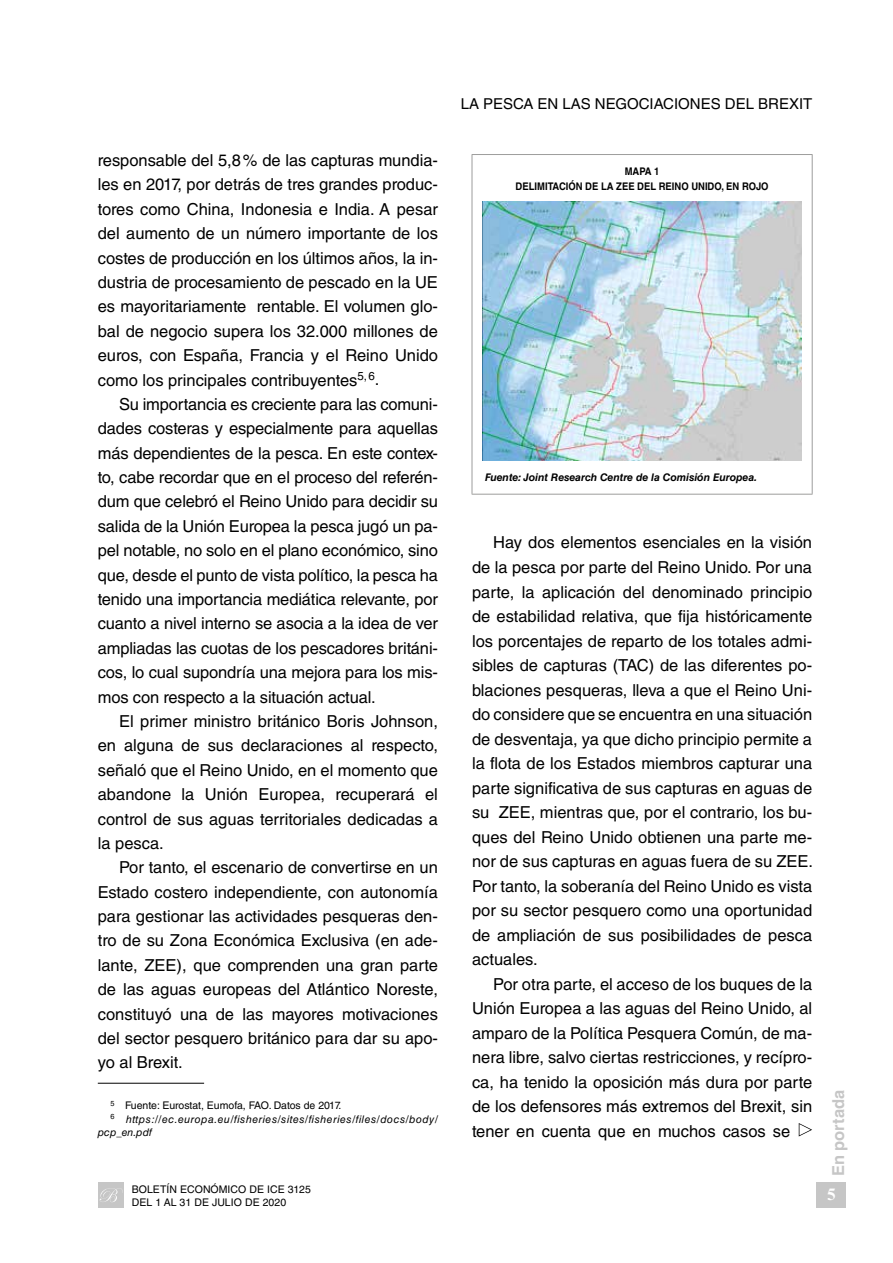
<style>
.page{position:relative;width:893px;height:1263px;background:#fff}
.page>*{position:absolute;margin:0;border:0;box-sizing:border-box;transform-origin:0 0}
.t1{font:700 17.25px "Times New Roman";color:#fff}
.t2{font:16.5px/24.5px "Helvetica LT Std";color:#000;text-align:justify}
.t3{font:700 16.5px "Helvetica LT Std";color:#c6c6c6}
.t4{font:15px "Helvetica LT Std";color:#000}
.t5{font:10.5px/12.6px "Helvetica LT Std";letter-spacing:.005em;color:#000}
.t6{font:italic 10.5px "Helvetica LT Std";letter-spacing:.05em;color:#000}
.t7{font:italic 700 10.5px "Helvetica LT Std";color:#000}
.t8{font:700 10.5px/15px "Helvetica LT Std";color:#000;text-align:center;scale:.9 1}
</style>
<div class="page">
<div style="left:816px;top:1182px;width:30px;height:26px;background:#c6c6c6"></div>
<div style="left:98px;top:1182px;width:25px;height:26px;background:#c6c6c6"></div>
<svg style="left:100px;top:1188px;width:23px;height:14px"></svg>
<svg style="left:799px;top:1123px;width:13px;height:13px"></svg>
<hr style="left:98px;top:1083px;width:106px;height:1px;background:#000">
<hr style="left:472px;top:154px;width:341px;height:1px;background:#9d9d9c">
<hr style="left:472px;top:155px;width:1px;height:339px;background:#9d9d9c">
<hr style="left:812px;top:155px;width:1px;height:339px;background:#9d9d9c">
<hr style="left:472px;top:494px;width:341px;height:1px;background:#9d9d9c">
<img style="left:483px;top:202px;width:318px;height:259px">
<p class="t2" style="left:98px;top:148px;width:342px">responsable del 5,8% de las capturas mundia&shy;les en 2017, por detrás de tres grandes produc&shy;tores como China, Indonesia e India. A pesar del aumento de un número importante de los costes de producción en los últimos años, la in&shy;dustria de procesamiento de pescado en la UE es mayoritariamente rentable. El volumen glo&shy;bal de negocio supera los 32.000 millones de euros, con España, Francia y el Reino Unido como los principales contribuyentes<sup>5,6</sup>.</p>
<p class="t2" style="left:98px;top:392px;width:342px;text-indent:21px">Su importancia es creciente para las comuni&shy;dades costeras y especialmente para aquellas más dependientes de la pesca. En este contex&shy;to, cabe recordar que en el proceso del referén&shy;dum que celebró el Reino Unido para decidir su salida de la Unión Europea la pesca jugó un pa&shy;pel notable, no solo en el plano económico, sino que, desde el punto de vista político, la pesca ha tenido una importancia mediática relevante, por cuanto a nivel interno se asocia a la idea de ver ampliadas las cuotas de los pescadores británi&shy;cos, lo cual supondría una mejora para los mis&shy;mos con respecto a la situación actual.</p>
<p class="t2" style="left:98px;top:709px;width:342px;text-indent:21px">El primer ministro británico Boris Johnson, en alguna de sus declaraciones al respecto, señaló que el Reino Unido, en el momento que abandone la Unión Europea, recuperará el control de sus aguas territoriales dedicadas a la pesca.</p>
<p class="t2" style="left:98px;top:855px;width:342px;text-indent:21px">Por tanto, el escenario de convertirse en un Estado costero independiente, con autonomía para gestionar las actividades pesqueras den&shy;tro de su Zona Económica Exclusiva (en ade&shy;lante, ZEE), que comprenden una gran parte de las aguas europeas del Atlántico Noreste, constituyó una de las mayores motivaciones del sector pesquero británico para dar su apo&shy;yo al Brexit.</p>
<p class="t5" style="left:111px;top:1099px;width:232px"><sup>5</sup> Fuente: Eurostat, Eumofa, FAO. Datos de 2017.</p>
<p class="t6" style="left:111px;top:1113px;width:329px"><sup>6</sup> https://ec.europa.eu/fisheries/sites/fisheries/files/docs/body/</p>
<p class="t6" style="left:98px;top:1127px;width:56px">pcp_en.pdf</p>
<p class="t5" style="left:132px;top:1183px;width:181px">BOLETÍN ECONÓMICO DE ICE 3125<br>DEL 1 AL 31 DE JULIO DE 2020</p>
<p class="t4" style="left:461px;top:95px;width:353px">LA PESCA EN LAS NEGOCIACIONES DEL BREXIT</p>
<p class="t8" style="left:516px;top:163px;width:283px">MAPA 1<br>DELIMITACIÓN DE LA ZEE DEL REINO UNIDO, EN ROJO</p>
<p class="t7" style="left:485px;top:471px;width:274px">Fuente: Joint Research Centre de la Comisión Europea.</p>
<p class="t2" style="left:472px;top:530px;width:343px;text-indent:21px">Hay dos elementos esenciales en la visión de la pesca por parte del Reino Unido. Por una parte, la aplicación del denominado principio de estabilidad relativa, que fija históricamente los porcentajes de reparto de los totales admi&shy;sibles de capturas (TAC) de las diferentes po&shy;blaciones pesqueras, lleva a que el Reino Uni&shy;do considere que se encuentra en una situación de desventaja, ya que dicho principio permite a la flota de los Estados miembros capturar una parte significativa de sus capturas en aguas de su ZEE, mientras que, por el contrario, los bu&shy;ques del Reino Unido obtienen una parte me&shy;nor de sus capturas en aguas fuera de su ZEE.<br>Por tanto, la soberanía del Reino Unido es vista por su sector pesquero como una oportunidad de ampliación de sus posibilidades de pesca actuales.</p>
<p class="t2" style="left:472px;top:971px;width:342px;text-indent:21px">Por otra parte, el acceso de los buques de la Unión Europea a las aguas del Reino Unido, al amparo de la Política Pesquera Común, de ma&shy;nera libre, salvo ciertas restricciones, y recípro&shy;ca, ha tenido la oposición más dura por parte de los defensores más extremos del Brexit, sin tener en cuenta que en muchos casos se</p>
<p class="t3" style="left:828px;top:1176px;width:88px;rotate:-90deg">En portada</p>
<p class="t1" style="left:827px;top:1185px;width:10px">5</p>
</div>
